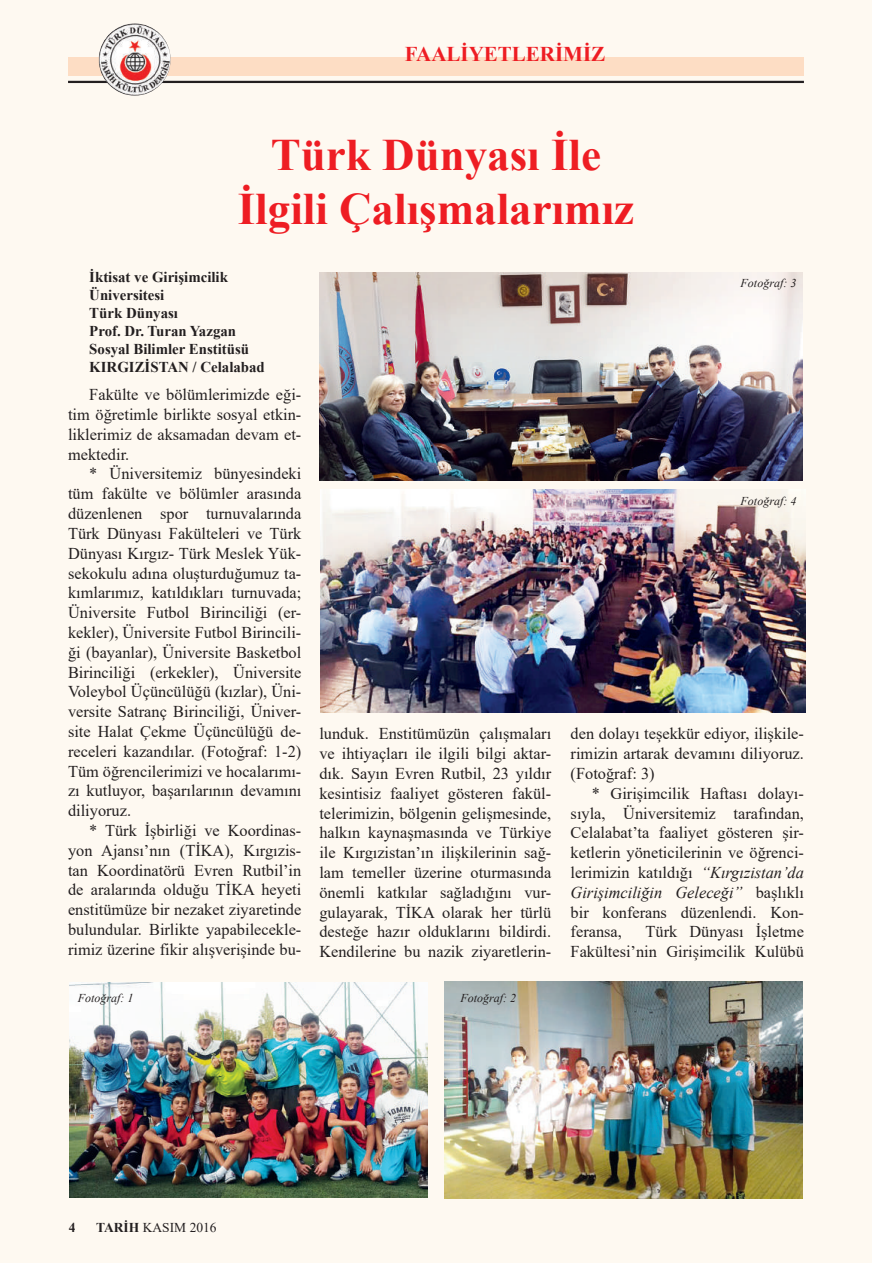
<style>
.page{position:relative;width:872px;height:1263px;background:#fef9f1}
.page>*{position:absolute;margin:0;border:0;box-sizing:border-box;transform-origin:0 0}
.t1{font:700 45px/54px "Times New Roman";color:#ee1d23;text-align:center}
.t2{font:700 21px "Times New Roman";color:#ee1d23}
.t3{font:16.5px/19.8px "Times New Roman";color:#231f20;text-align:justify}
.t4{font:700 15px/18px "Times New Roman";color:#231f20}
.t5{font:13.5px "Times New Roman";color:#231f20}
.t6{font:700 13.5px "Times New Roman";color:#231f20}
.t7{font:italic 12px "Times New Roman";color:#231f20}
.s1{font-style:italic}
.s2{font-weight:700}
</style>
<div class="page">
<div style="left:68px;top:57px;width:736px;height:19px;background:#fdddc4"></div>
<hr style="left:68px;top:81px;width:736px;height:2px;background:#231f20">
<img style="left:99px;top:23px;width:72px;height:73px">
<img style="left:445px;top:981px;width:357px;height:218px">
<img style="left:69px;top:983px;width:358px;height:214px">
<img style="left:319px;top:272px;width:483px;height:208px">
<img style="left:321px;top:489px;width:484px;height:223px">
<p class="t2" style="left:405px;top:39px;width:202px">FAALİYETLERİMİZ</p>
<h1 class="t1" style="left:238px;top:127px;width:398px">Türk Dünyası İle<br>İlgili Çalışmalarımız</h1>
<p class="t4" style="left:89px;top:267px;width:177px">İktisat ve Girişimcilik<br>Üniversitesi<br>Türk Dünyası<br>Prof. Dr. Turan Yazgan<br>Sosyal Bilimler Enstitüsü<br>KIRGIZİSTAN / Celalabad</p>
<p class="t3" style="left:68px;top:384px;width:235px;text-indent:21px">Fakülte ve bölümlerimizde eği&shy;tim öğretimle birlikte sosyal etkin&shy;liklerimiz de aksamadan devam et&shy;mektedir.</p>
<p class="t3" style="left:68px;top:463px;width:235px;text-indent:21px">* Üniversitemiz bünyesindeki tüm fakülte ve bölümler arasında düzenlenen spor turnuvalarında Türk Dünyası Fakülteleri ve Türk Dünyası Kırgız- Türk Meslek Yük&shy;sekokulu adına oluşturduğumuz ta&shy;kımlarımız, katıldıkları turnuvada; Üniversite Futbol Birinciliği (er&shy;kekler), Üniversite Futbol Birincili&shy;ği (bayanlar), Üniversite Basketbol Birinciliği (erkekler), Üniversite Voleybol Üçüncülüğü (kızlar), Üni&shy;versite Satranç Birinciliği, Üniver&shy;site Halat Çekme Üçüncülüğü de&shy;receleri kazandılar. (Fotoğraf: 1-2)<br>Tüm öğrencilerimizi ve hocalarımı&shy;zı kutluyor, başarılarının devamını diliyoruz.</p>
<p class="t3" style="left:68px;top:820px;width:235px;text-indent:21px">* Türk İşbirliği ve Koordinas&shy;yon Ajansı’nın (TİKA), Kırgızis&shy;tan Koordinatörü Evren Rutbil’in de aralarında olduğu TİKA heyeti enstitümüze bir nezaket ziyaretinde bulundular. Birlikte yapabilecekle&shy;rimiz üzerine fikir alışverişinde bu-</p>
<p class="t7" style="left:740px;top:275px;width:57px">Fotoğraf: 3</p>
<p class="t7" style="left:740px;top:493px;width:57px">Fotoğraf: 4</p>
<p class="t3" style="left:319px;top:723px;width:233px">lunduk. Enstitümüzün çalışmaları ve ihtiyaçları ile ilgili bilgi aktar&shy;dık. Sayın Evren Rutbil, 23 yıldır kesintisiz faaliyet gösteren fakül&shy;telerimizin, bölgenin gelişmesinde, halkın kaynaşmasında ve Türkiye ile Kırgızistan’ın ilişkilerinin sağ&shy;lam temeller üzerine oturmasında önemli katkılar sağladığını vur&shy;gulayarak, TİKA olarak her türlü desteğe hazır olduklarını bildirdi.<br>Kendilerine bu nazik ziyaretlerin-</p>
<p class="t3" style="left:570px;top:723px;width:235px">den dolayı teşekkür ediyor, ilişkile&shy;rimizin artarak devamını diliyoruz. (Fotoğraf: 3)</p>
<p class="t3" style="left:570px;top:783px;width:235px;text-indent:21px">* Girişimcilik Haftası dolayı&shy;sıyla, Üniversitemiz tarafından, Celalabat’ta faaliyet gösteren şir&shy;ketlerin yöneticilerinin ve öğrenci&shy;lerimizin katıldığı <span class="s1">“Kırgızistan’da Girişimciliğin Geleceği”</span> başlıklı bir konferans düzenlendi. Kon&shy;feransa,</p>
<p class="t3" style="left:570px;top:921px;width:235px;text-align:right">Türk Dünyası İşletme<br>Fakültesi’nin Girişimcilik Kulübü</p>
<p class="t7" style="left:78px;top:990px;width:57px">Fotoğraf: 1</p>
<p class="t7" style="left:460px;top:990px;width:57px">Fotoğraf: 2</p>
<p class="t6" style="left:69px;top:1217px;width:8px">4</p>
<p class="t5" style="left:96px;top:1218px;width:122px"><span class="s2">TARİH</span> KASIM 2016</p>
</div>
